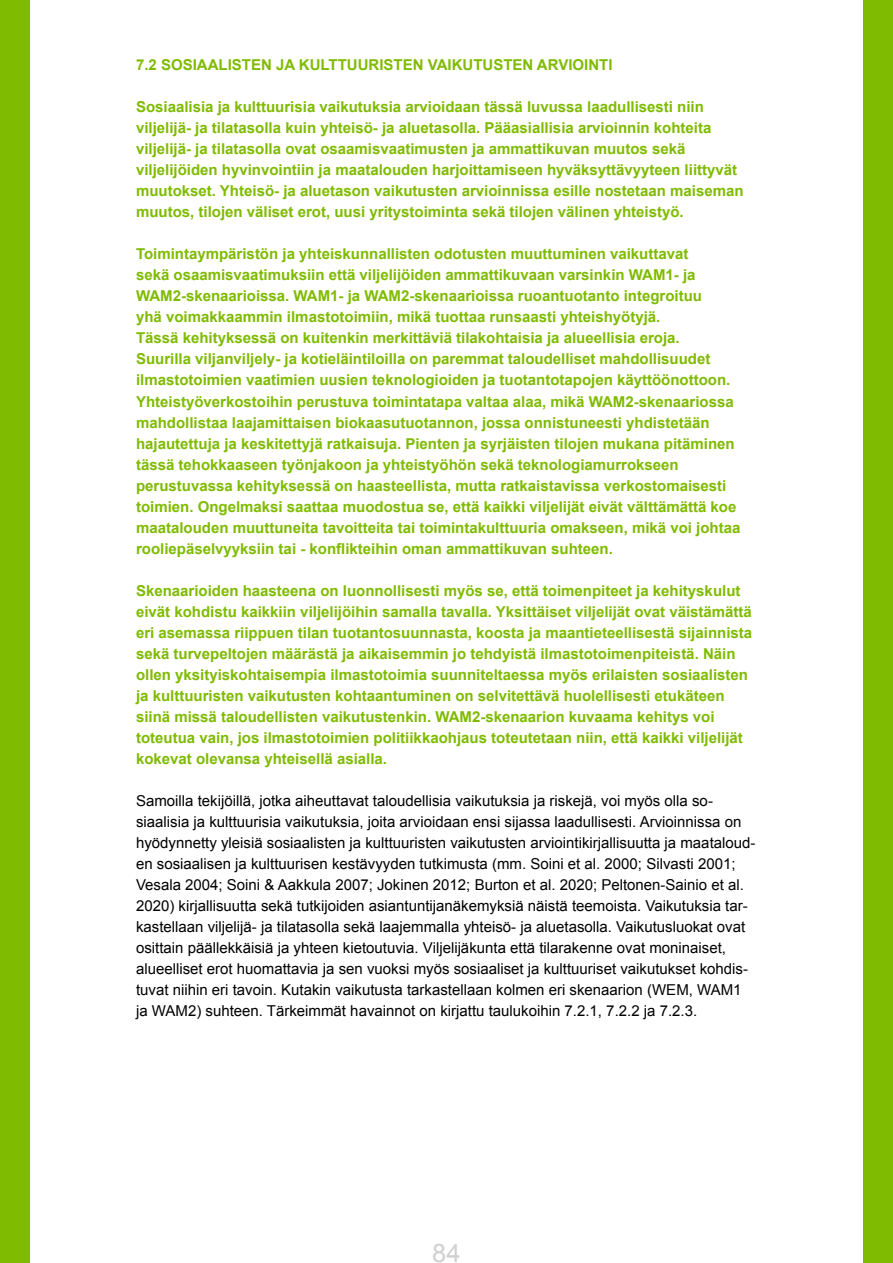
<style>
.page{position:relative;width:893px;height:1263px;background:#fff}
.page>*{position:absolute;margin:0;border:0;box-sizing:border-box;transform-origin:0 0}
.t1{font:25.5px "Arial";color:#d0d0d0}
.t2{font:700 15px/21px "Arial";color:#7fbb00}
.t3{font:15px/21px "Arial";color:#000}
</style>
<div class="page">
<div style="left:863px;top:0;width:30px;height:1263px;background:#7fbb00"></div>
<div style="left:0;top:0;width:30px;height:1263px;background:#7fbb00"></div>
<p class="t2" style="left:136px;top:55px;width:478px">7.2 SOSIAALISTEN JA KULTTUURISTEN VAIKUTUSTEN ARVIOINTI</p>
<p class="t2" style="left:136px;top:97px;width:609px">Sosiaalisia ja kulttuurisia vaikutuksia arvioidaan tässä luvussa laadullisesti niin viljelijä- ja tilatasolla kuin yhteisö- ja aluetasolla. Pääasiallisia arvioinnin kohteita viljelijä- ja tilatasolla ovat osaamisvaatimusten ja ammattikuvan muutos sekä viljelijöiden hyvinvointiin ja maatalouden harjoittamiseen hyväksyttävyyteen liittyvät muutokset. Yhteisö- ja aluetason vaikutusten arvioinnissa esille nostetaan maiseman muutos, tilojen väliset erot, uusi yritystoiminta sekä tilojen välinen yhteistyö.</p>
<p class="t2" style="left:136px;top:244px;width:606px">Toimintaympäristön ja yhteiskunnallisten odotusten muuttuminen vaikuttavat<br>sekä osaamisvaatimuksiin että viljelijöiden ammattikuvaan varsinkin WAM1- ja WAM2-skenaarioissa. WAM1- ja WAM2-skenaarioissa ruoantuotanto integroituu<br>yhä voimakkaammin ilmastotoimiin, mikä tuottaa runsaasti yhteishyötyjä.<br>Tässä kehityksessä on kuitenkin merkittäviä tilakohtaisia ja alueellisia eroja.<br>Suurilla viljanviljely- ja kotieläintiloilla on paremmat taloudelliset mahdollisuudet ilmastotoimien vaatimien uusien teknologioiden ja tuotantotapojen käyttöönottoon.<br>Yhteistyöverkostoihin perustuva toimintatapa valtaa alaa, mikä WAM2-skenaariossa mahdollistaa laajamittaisen biokaasutuotannon, jossa onnistuneesti yhdistetään hajautettuja ja keskitettyjä ratkaisuja. Pienten ja syrjäisten tilojen mukana pitäminen tässä tehokkaaseen työnjakoon ja yhteistyöhön sekä teknologiamurrokseen perustuvassa kehityksessä on haasteellista, mutta ratkaistavissa verkostomaisesti toimien. Ongelmaksi saattaa muodostua se, että kaikki viljelijät eivät välttämättä koe maatalouden muuttuneita tavoitteita tai toimintakulttuuria omakseen, mikä voi johtaa rooliepäselvyyksiin tai - konflikteihin oman ammattikuvan suhteen.</p>
<p class="t2" style="left:136px;top:580px;width:618px">Skenaarioiden haasteena on luonnollisesti myös se, että toimenpiteet ja kehityskulut eivät kohdistu kaikkiin viljelijöihin samalla tavalla. Yksittäiset viljelijät ovat väistämättä eri asemassa riippuen tilan tuotantosuunnasta, koosta ja maantieteellisestä sijainnista sekä turvepeltojen määrästä ja aikaisemmin jo tehdyistä ilmastotoimenpiteistä. Näin ollen yksityiskohtaisempia ilmastotoimia suunniteltaessa myös erilaisten sosiaalisten ja kulttuuristen vaikutusten kohtaantuminen on selvitettävä huolellisesti etukäteen siinä missä taloudellisten vaikutustenkin. WAM2-skenaarion kuvaama kehitys voi toteutua vain, jos ilmastotoimien politiikkaohjaus toteutetaan niin, että kaikki viljelijät kokevat olevansa yhteisellä asialla.</p>
<p class="t3" style="left:136px;top:790px;width:621px">Samoilla tekijöillä, jotka aiheuttavat taloudellisia vaikutuksia ja riskejä, voi myös olla so&shy;siaalisia ja kulttuurisia vaikutuksia, joita arvioidaan ensi sijassa laadullisesti. Arvioinnissa on hyödynnetty yleisiä sosiaalisten ja kulttuuristen vaikutusten arviointikirjallisuutta ja maataloud&shy;en sosiaalisen ja kulttuurisen kestävyyden tutkimusta (mm. Soini et al. 2000; Silvasti 2001; Vesala 2004; Soini &amp; Aakkula 2007; Jokinen 2012; Burton et al. 2020; Peltonen-Sainio et al.<br>2020) kirjallisuutta sekä tutkijoiden asiantuntijanäkemyksiä näistä teemoista. Vaikutuksia tar&shy;kastellaan viljelijä- ja tilatasolla sekä laajemmalla yhteisö- ja aluetasolla. Vaikutusluokat ovat osittain päällekkäisiä ja yhteen kietoutuvia. Viljelijäkunta että tilarakenne ovat moninaiset, alueelliset erot huomattavia ja sen vuoksi myös sosiaaliset ja kulttuuriset vaikutukset kohdis&shy;tuvat niihin eri tavoin. Kutakin vaikutusta tarkastellaan kolmen eri skenaarion (WEM, WAM1 ja WAM2) suhteen. Tärkeimmät havainnot on kirjattu taulukoihin 7.2.1, 7.2.2 ja 7.2.3.</p>
<h1 class="t1" style="left:432px;top:1236px;width:30px">84</h1>
</div>
